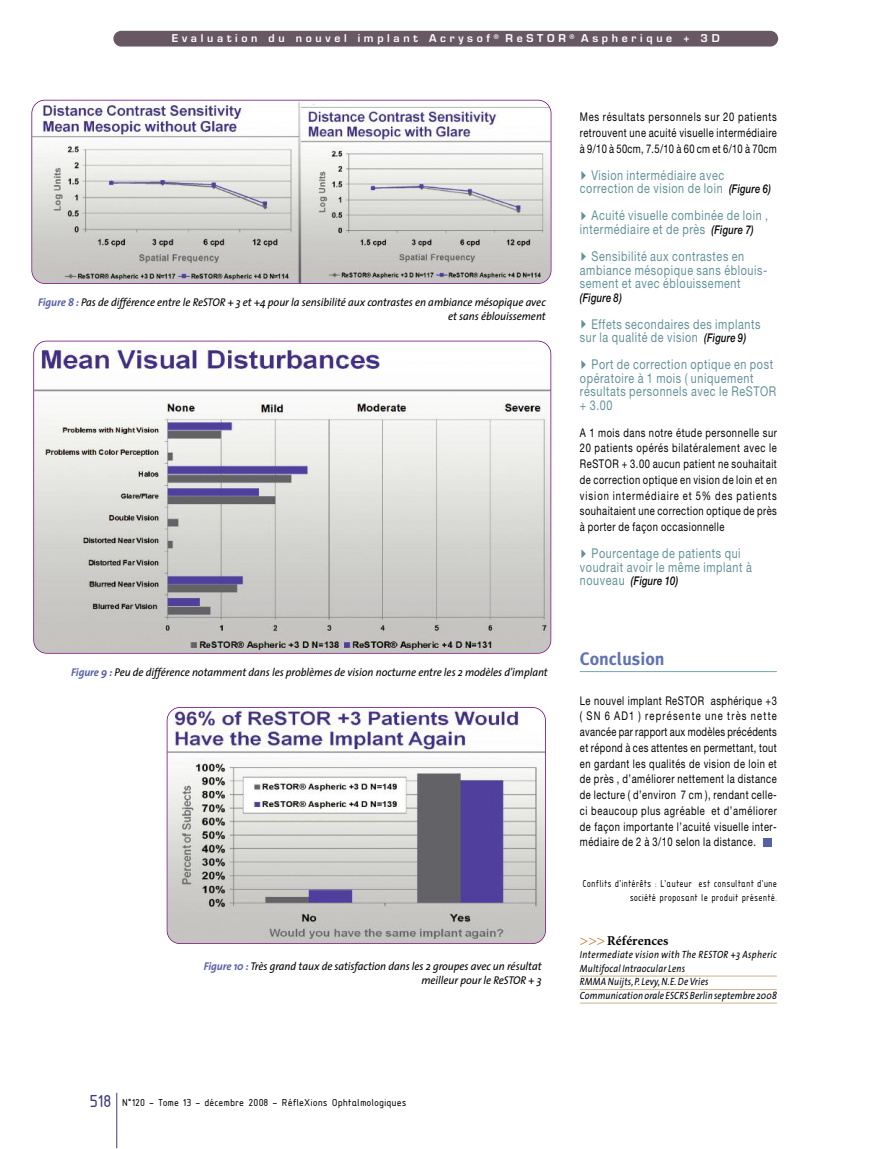
<style>
.page{position:relative;width:893px;height:1149px;background:#fff}
.page>*{position:absolute;margin:0;border:0;box-sizing:border-box;transform-origin:0 0}
.t1{font:700 18px "Meta Plus";color:#6171b4}
.t2{font:13.5px/13.5px "Helvetica Neue";letter-spacing:.055em;color:#62919b;scale:.8 1}
.t3{font:700 13.5px "Minion";letter-spacing:.01em;color:#000}
.t4{font:12px/15.8px "Helvetica Neue";letter-spacing:.055em;color:#000;text-align:justify;scale:.78 1}
.t5{font:italic 500 12px "Helvetica Neue";letter-spacing:.02em;color:#000;scale:.78 1}
.t6{font:italic 11.25px/14.2px "The Sans";letter-spacing:-.005em;color:#000;text-align:right;scale:.95 1}
.t7{font:italic 10.5px/13.5px "The Sans";letter-spacing:.025em;color:#000;scale:.85 1}
.t8{font:10.5px/13.5px "Isonorm MN";letter-spacing:.08em;color:#000;text-align:right;scale:.85 1}
.t9{font:10.5px "Isonorm MN";letter-spacing:.06em;color:#000}
.t10{font:600 10.5px "Eurostile";letter-spacing:.35em;color:#fff}
.s1{font-weight:700;color:#5860a7}
.s2{font-weight:500;font-style:italic;font-size:12px;color:#000}
.s3{font-weight:400;font-style:normal;font-size:13.5px;color:#62919b}
.s4{color:#c16e1b}
.s5{font-size:18px;color:#3e3a7c}
</style>
<div class="page">
<hr style="left:116px;top:1092px;width:1px;height:55px;background:#3e3a7c">
<hr style="left:580px;top:671px;width:197px;height:1px;background:#71a9b0">
<hr style="left:580px;top:975px;width:197px;height:1px;background:#ceb08a">
<hr style="left:580px;top:988px;width:197px;height:1px;background:#ceb08a">
<hr style="left:580px;top:1002px;width:197px;height:1px;background:#ceb08a">
<div style="left:763px;top:838px;width:8px;height:8px;background:#5860a7"></div>
<svg style="left:581px;top:549px;width:5px;height:9px"></svg>
<svg style="left:581px;top:360px;width:5px;height:9px"></svg>
<svg style="left:581px;top:252px;width:5px;height:9px"></svg>
<svg style="left:581px;top:211px;width:5px;height:9px"></svg>
<svg style="left:581px;top:171px;width:5px;height:9px"></svg>
<svg style="left:581px;top:319px;width:5px;height:9px"></svg>
<div style="left:113px;top:31px;width:665px;height:16px;background:#685864;border-radius:8px"></div>
<img style="left:34px;top:341px;width:516px;height:311px;border-radius:13px">
<div style="left:33px;top:340px;width:518px;height:313px;border:2px solid #6f0076;border-radius:14px"></div>
<img style="left:32px;top:100px;width:519px;height:183px;border-radius:13px">
<div style="left:31px;top:100px;width:520px;height:184px;border:2px solid #6f0076;border-radius:14px"></div>
<img style="left:167px;top:707px;width:378px;height:235px;border-radius:13px">
<div style="left:167px;top:706px;width:379px;height:237px;border:2px solid #6f0076;border-radius:14px"></div>
<p class="t10" style="left:172px;top:34px;width:549px">Evaluation du nouvel implant Acrysof <sup>®</sup> ReSTOR <sup>®</sup> Aspherique + 3D</p>
<p class="t6" style="left:38px;top:296px;width:536px"><span class="s1">Figure 8 :</span> Pas de différence entre le ReSTOR + 3 et +4 pour la sensibilité aux contrastes en ambiance mésopique avec et sans éblouissement</p>
<p class="t6" style="left:71px;top:666px;width:503px"><span class="s1">Figure 9 :</span> Peu de différence notamment dans les problèmes de vision nocturne entre les 2 modèles d'implant</p>
<p class="t6" style="left:204px;top:959px;width:357px"><span class="s1">Figure 10 :</span> Très grand taux de satisfaction dans les 2 groupes avec un résultat meilleur pour le ReSTOR + 3</p>
<p class="t4" style="left:580px;top:110px;width:254px">Mes résultats personnels sur 20 patients retrouvent une acuité visuelle intermédiaire à 9/10 à 50cm, 7.5/10 à 60 cm et 6/10 à 70cm</p>
<p class="t2" style="left:580px;top:170px;width:240px;text-indent:12px">Vision intermédiaire avec correction de vision de loin <span class="s2">(Figure 6)</span></p>
<p class="t2" style="left:580px;top:210px;width:237px;text-indent:12px">Acuité visuelle combinée de loin , intermédiaire et de près <span class="s2">(Figure 7)</span></p>
<p class="t2" style="left:580px;top:251px;width:236px;text-indent:12px">Sensibilité aux contrastes en ambiance mésopique sans éblouis&shy;sement et avec éblouissement</p>
<p class="t5" style="left:580px;top:293px;width:55px">(Figure 8)</p>
<p class="t2" style="left:580px;top:318px;width:227px;text-indent:12px">Effets secondaires des implants sur la qualité de vision <span class="s2">(Figure 9)</span></p>
<p class="t2" style="left:580px;top:359px;width:247px;text-indent:12px">Port de correction optique en post opératoire à 1 mois ( uniquement résultats personnels avec le ReSTOR + 3.00</p>
<p class="t4" style="left:580px;top:425px;width:254px">A 1 mois dans notre étude personnelle sur 20 patients opérés bilatéralement avec le ReSTOR + 3.00 aucun patient ne souhaitait de correction optique en vision de loin et en vision intermédiaire et 5% des patients souhaitaient une correction optique de près à porter de façon occasionnelle</p>
<p class="t2" style="left:580px;top:548px;width:216px;text-align:center">Pourcentage de patients qui voudrait avoir le même implant à</p>
<p class="t5" style="left:580px;top:576px;width:128px"><span class="s3">nouveau</span> (Figure 10)</p>
<h1 class="t1" style="left:580px;top:648px;width:86px">Conclusion</h1>
<p class="t4" style="left:580px;top:693px;width:254px">Le nouvel implant ReSTOR asphérique +3 ( SN 6 AD1 ) représente une très nette avancée par rapport aux modèles précédents et répond à ces attentes en permettant, tout en gardant les qualités de vision de loin et de près , d’améliorer nettement la distance de lecture ( d’environ 7 cm ), rendant celle&shy;ci beaucoup plus agréable et d’améliorer de façon importante l’acuité visuelle inter&shy;médiaire de 2 à 3/10 selon la distance.</p>
<p class="t8" style="left:583px;top:876px;width:230px">Conflits d’intérêts : L’auteur est consultant d’une société proposant le produit présenté.</p>
<p class="t3" style="left:580px;top:935px;width:90px"><span class="s4">&gt;&gt;&gt;</span>Références</p>
<p class="t7" style="left:580px;top:948px;width:233px">Intermediate vision with The RESTOR +3 Aspheric Multifocal Intraocular Lens<br>RMMA Nuijts, P. Levy,N.E.De Vries<br>Communication orale ESCRS Berlin septembre 2008</p>
<p class="t9" style="left:90px;top:1096px;width:317px"><span class="s5">518</span> N°120 - Tome 13 - décembre 2008 - RéfleXions Ophtalmologiques</p>
</div>
